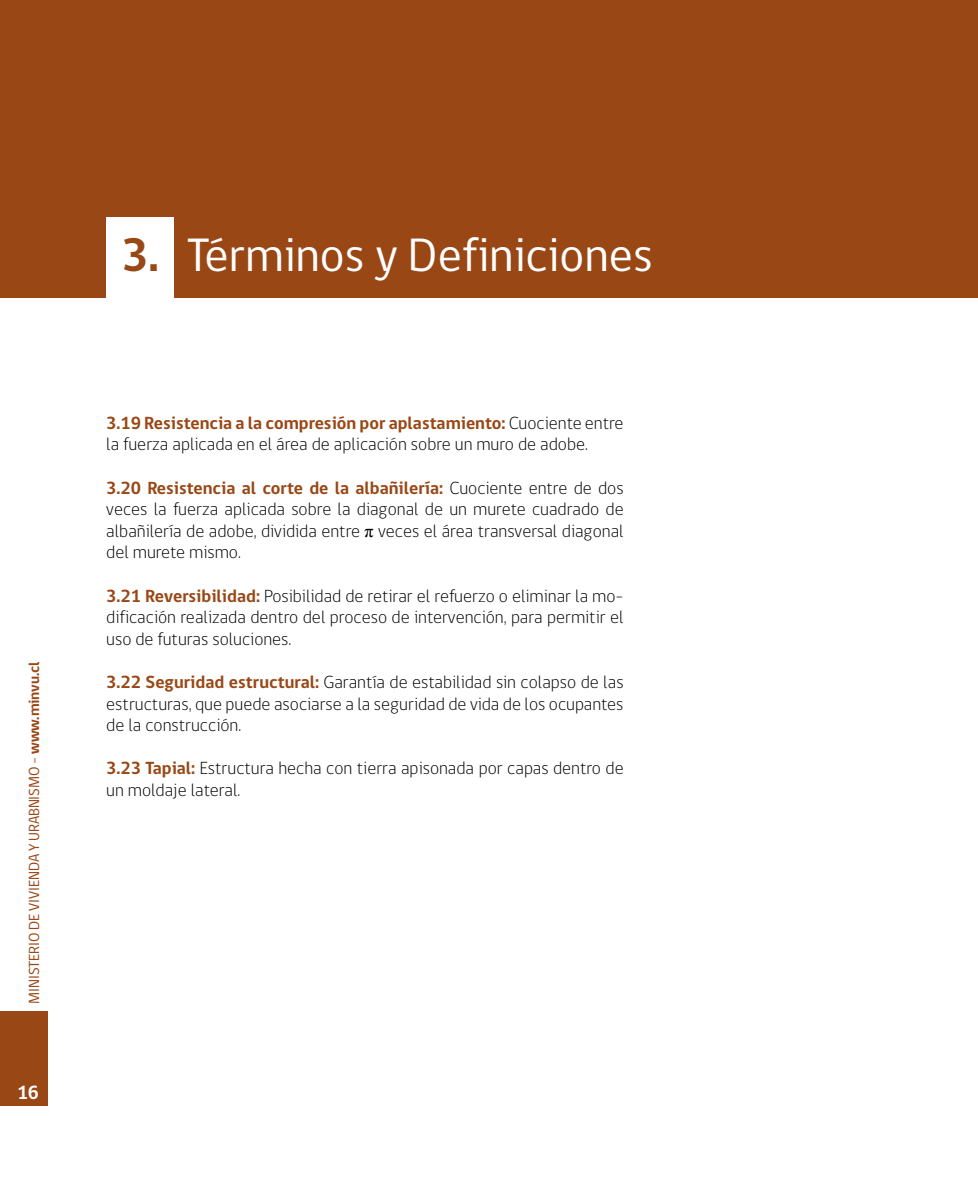
<style>
.page{position:relative;width:978px;height:1191px;background:#fff}
.page>*{position:absolute;margin:0;border:0;box-sizing:border-box;transform-origin:0 0}
.t1{font:48px "gob CL";color:#fff}
.t2{font:700 19.5px "gob CL";color:#fff}
.t3{font:300 18px/21.6px "gob CL";color:#000;text-align:justify}
.t4{font:15px "gob CL";letter-spacing:-.01em;color:#994715}
.s1{font-weight:700}
.s2{font-weight:700;color:#994715}
.s3{font-family:"Times New Roman";font-weight:400}
</style>
<div class="page">
<div style="left:0;top:1011px;width:48px;height:95px;background:#994715"></div>
<div style="left:0;top:0;width:978px;height:298px;background:#994715"></div>
<div style="left:106px;top:217px;width:68px;height:106px;background:#fff"></div>
<p class="t4" style="left:24px;top:1003px;width:343px;rotate:-90deg">MINISTERIO DE VIVIENDA Y URABNISMO - <span class="s1">www.minvu.cl</span></p>
<p class="t2" style="left:17px;top:1079px;width:24px">16</p>
<h1 class="t1" style="left:121px;top:222px;width:533px"><span class="s2">3.</span> Términos y Definiciones</h1>
<p class="t3" style="left:106px;top:412px;width:519px"><span class="s2">3.19 Resistencia a la compresión por aplastamiento:</span> Cuociente entre la fuerza aplicada en el área de aplicación sobre un muro de adobe.</p>
<p class="t3" style="left:106px;top:477px;width:519px"><span class="s2">3.20 Resistencia al corte de la albañilería:</span> Cuociente entre de dos veces la fuerza aplicada sobre la diagonal de un murete cuadrado de albañilería de adobe, dividida entre <span class="s3">π</span> veces el área transversal diagonal del murete mismo.</p>
<p class="t3" style="left:106px;top:585px;width:519px"><span class="s2">3.21 Reversibilidad:</span> Posibilidad de retirar el refuerzo o eliminar la mo&shy;dificación realizada dentro del proceso de intervención, para permitir el uso de futuras soluciones.</p>
<p class="t3" style="left:106px;top:671px;width:519px"><span class="s2">3.22 Seguridad estructural:</span> Garantía de estabilidad sin colapso de las estructuras, que puede asociarse a la seguridad de vida de los ocupantes de la construcción.</p>
<p class="t3" style="left:106px;top:758px;width:519px"><span class="s2">3.23 Tapial:</span> Estructura hecha con tierra apisonada por capas dentro de un moldaje lateral.</p>
</div>
